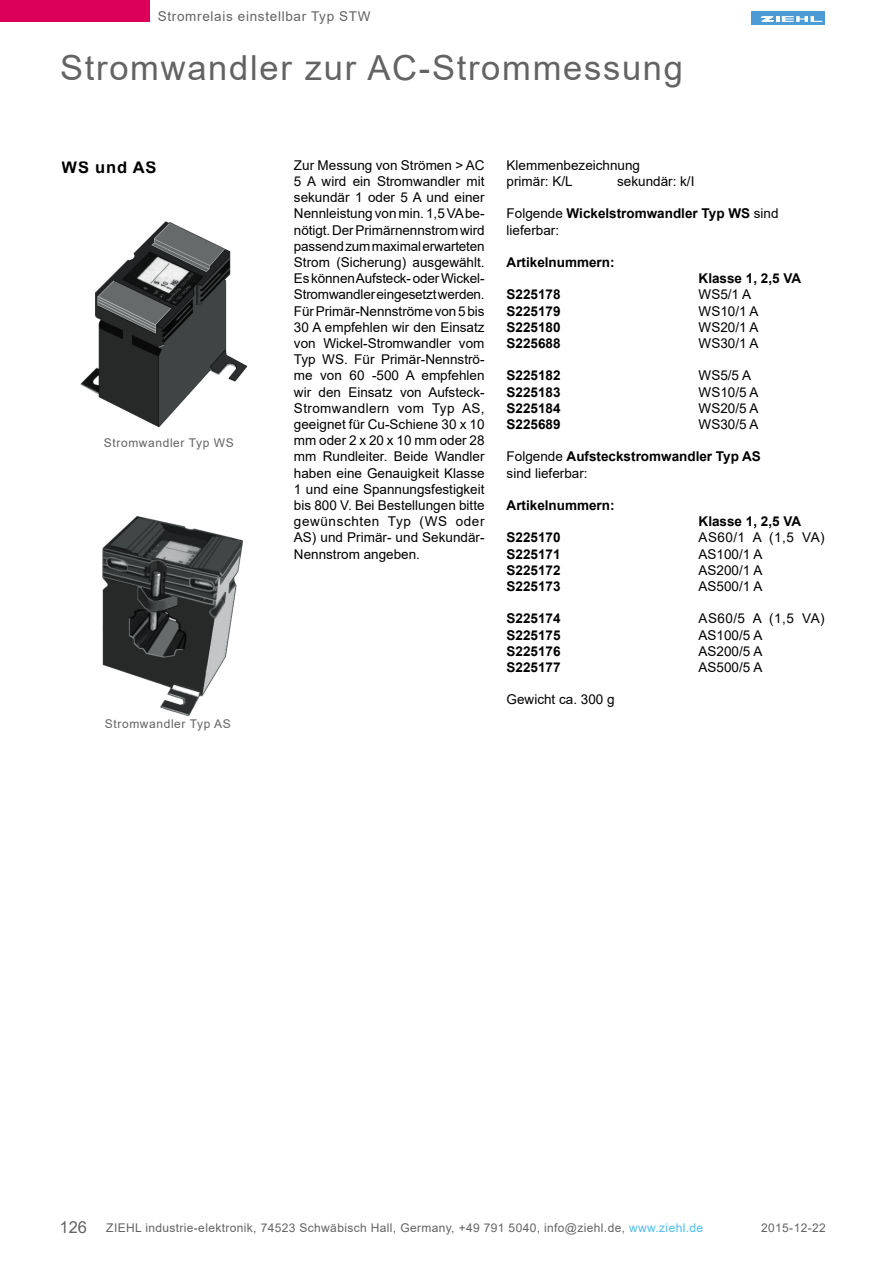
<style>
.page{position:relative;width:893px;height:1263px;background:#fff}
.page>*{position:absolute;margin:0;border:0;box-sizing:border-box;transform-origin:0 0}
.t1{font:34.5px "Arial";letter-spacing:.05em;color:#636363}
.t2{font:700 16.5px "Arial";letter-spacing:.05em;color:#000}
.t3{font:13.5px/16.2px "Arial";color:#000;text-align:justify}
.t4{font:700 13.5px "Arial";color:#000}
.t5{font:13.5px "Arial";letter-spacing:.05em;color:#636363}
.t6{font:12px "Arial";letter-spacing:.03em;color:#636363}
.t7{font:12px "Arial";letter-spacing:.05em;color:#636363}
.s1{font-weight:400}
.s2{font-size:16.5px}
.s3{color:#49bdef}
</style>
<div class="page">
<div style="left:752px;top:11px;width:73px;height:13px;background:#4c9bd5"></div>
<svg style="left:762px;top:16px;width:60px;height:6px"></svg>
<div style="left:0;top:0;width:149px;height:22px;background:#dc005b"></div>
<img style="left:80px;top:221px;width:167px;height:207px">
<img style="left:102px;top:516px;width:141px;height:201px">
<p class="t5" style="left:158px;top:7px;width:214px">Stromrelais einstellbar Typ STW</p>
<p class="t1" style="left:60px;top:44px;width:624px">Stromwandler zur AC-Strommessung</p>
<p class="t2" style="left:62px;top:156px;width:96px">WS und AS</p>
<p class="t7" style="left:104px;top:434px;width:131px">Stromwandler Typ WS</p>
<p class="t7" style="left:105px;top:716px;width:127px">Stromwandler Typ AS</p>
<p class="t3" style="left:294px;top:157px;width:192px">Zur Messung von Strömen &gt; AC 5 A wird ein Stromwandler mit sekundär 1 oder 5 A und einer Nennleistung von min. 1,5 VA be&shy;nötigt. Der Primärnennstrom wird passend zum maximal erwarteten Strom (Sicherung) ausgewählt.<br>Es können Aufsteck- oder Wickel-Stromwandler eingesetzt werden.<br>Für Primär-Nennströme von 5 bis 30 A empfehlen wir den Einsatz von Wickel-Stromwandler vom Typ WS. Für Primär-Nennströ&shy;me von 60 -500 A empfehlen wir den Einsatz von Aufsteck-Stromwandlern vom Typ AS, geeignet für Cu-Schiene 30 x 10 mm oder 2 x 20 x 10 mm oder 28 mm Rundleiter. Beide Wandler haben eine Genauigkeit Klasse 1 und eine Spannungsfestigkeit bis 800 V. Bei Bestellungen bitte gewünschten Typ (WS oder AS) und Primär- und Sekundär-Nennstrom angeben.</p>
<p class="t3" style="left:507px;top:157px;width:135px">Klemmenbezeichnung</p>
<p class="t3" style="left:507px;top:173px;width:68px">primär: K/L</p>
<p class="t3" style="left:617px;top:173px;width:79px">sekundär: k/I</p>
<p class="t4" style="left:507px;top:204px;width:273px"><span class="s1">Folgende</span> Wickelstromwandler Typ WS <span class="s1">sind</span></p>
<p class="t3" style="left:507px;top:222px;width:54px">lieferbar:</p>
<p class="t4" style="left:507px;top:253px;width:110px">Artikelnummern:</p>
<p class="t4" style="left:699px;top:269px;width:104px">Klasse 1, 2,5 VA</p>
<p class="t4" style="left:507px;top:285px;width:56px">S225178</p>
<p class="t3" style="left:699px;top:286px;width:54px">WS5/1 A</p>
<p class="t4" style="left:507px;top:301px;width:56px">S225179</p>
<p class="t3" style="left:699px;top:303px;width:62px">WS10/1 A</p>
<p class="t4" style="left:507px;top:318px;width:56px">S225180</p>
<p class="t3" style="left:699px;top:319px;width:62px">WS20/1 A</p>
<p class="t4" style="left:507px;top:334px;width:56px">S225688</p>
<p class="t3" style="left:699px;top:335px;width:62px">WS30/1 A</p>
<p class="t4" style="left:507px;top:366px;width:56px">S225182</p>
<p class="t3" style="left:699px;top:367px;width:54px">WS5/5 A</p>
<p class="t4" style="left:507px;top:382px;width:56px">S225183</p>
<p class="t3" style="left:699px;top:384px;width:62px">WS10/5 A</p>
<p class="t4" style="left:507px;top:399px;width:56px">S225184</p>
<p class="t3" style="left:699px;top:400px;width:62px">WS20/5 A</p>
<p class="t4" style="left:507px;top:415px;width:56px">S225689</p>
<p class="t3" style="left:699px;top:416px;width:62px">WS30/5 A</p>
<p class="t4" style="left:507px;top:447px;width:256px"><span class="s1">Folgende</span> Aufsteckstromwandler Typ AS</p>
<p class="t3" style="left:507px;top:465px;width:83px">sind lieferbar:</p>
<p class="t4" style="left:507px;top:496px;width:110px">Artikelnummern:</p>
<p class="t4" style="left:699px;top:512px;width:104px">Klasse 1, 2,5 VA</p>
<p class="t4" style="left:507px;top:528px;width:56px">S225170</p>
<p class="t3" style="left:699px;top:529px;width:127px">AS60/1 A (1,5 VA)</p>
<p class="t4" style="left:507px;top:544px;width:56px">S225171</p>
<p class="t3" style="left:699px;top:546px;width:65px">AS100/1 A</p>
<p class="t4" style="left:507px;top:561px;width:56px">S225172</p>
<p class="t3" style="left:699px;top:562px;width:65px">AS200/1 A</p>
<p class="t4" style="left:507px;top:577px;width:56px">S225173</p>
<p class="t3" style="left:699px;top:578px;width:65px">AS500/1 A</p>
<p class="t4" style="left:507px;top:609px;width:56px">S225174</p>
<p class="t3" style="left:699px;top:610px;width:127px">AS60/5 A (1,5 VA)</p>
<p class="t4" style="left:507px;top:625px;width:56px">S225175</p>
<p class="t3" style="left:699px;top:627px;width:65px">AS100/5 A</p>
<p class="t4" style="left:507px;top:642px;width:56px">S225176</p>
<p class="t3" style="left:699px;top:643px;width:65px">AS200/5 A</p>
<p class="t4" style="left:507px;top:658px;width:56px">S225177</p>
<p class="t3" style="left:699px;top:659px;width:65px">AS500/5 A</p>
<p class="t3" style="left:507px;top:691px;width:110px">Gewicht ca. 300 g</p>
<p class="t6" style="left:60px;top:1219px;width:645px"><span class="s2">126</span> ZIEHL industrie-elektronik, 74523 Schwäbisch Hall, Germany, +49 791 5040, info@ziehl.de, <span class="s3">www.ziehl.de</span></p>
<p class="t6" style="left:761px;top:1219px;width:66px">2015-12-22</p>
</div>
